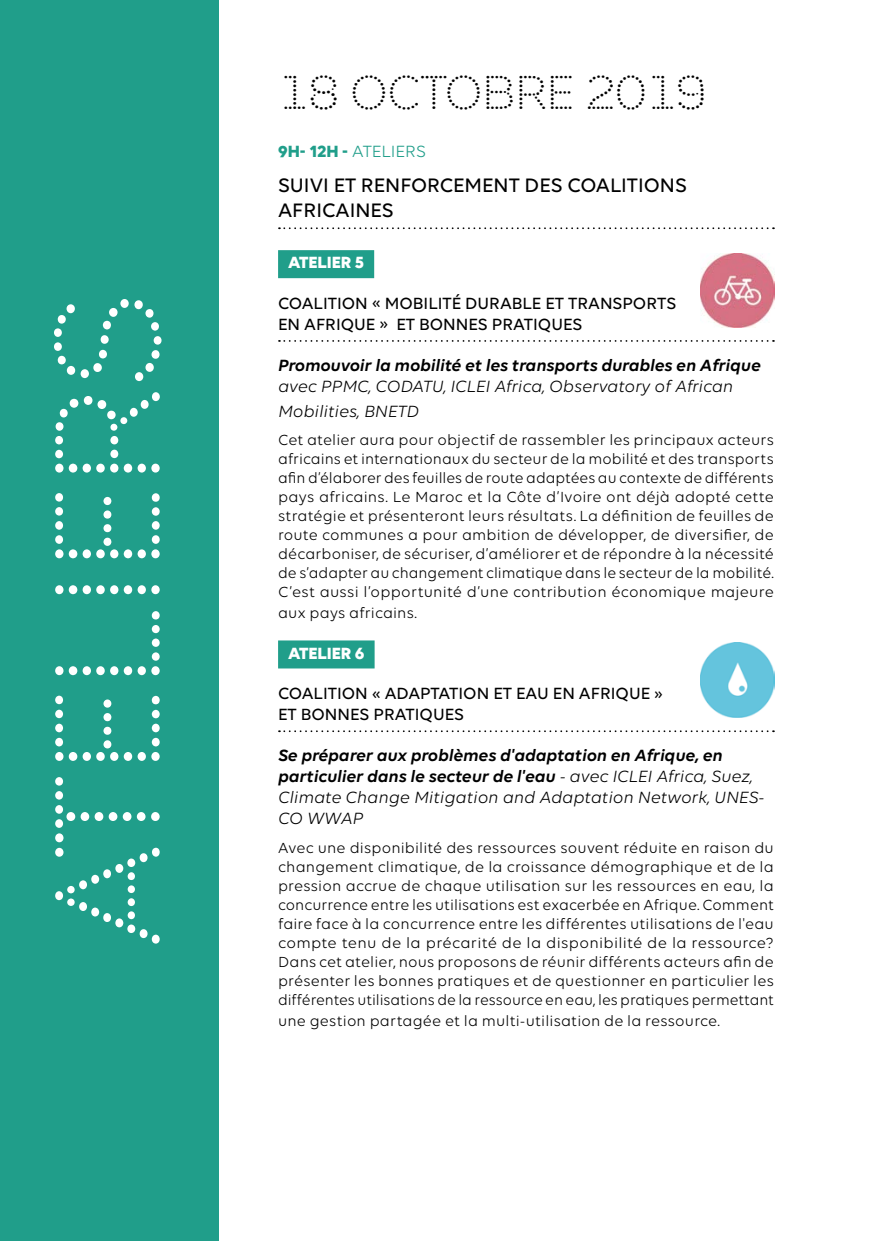
<style>
.page{position:relative;width:874px;height:1241px;background:#fff}
.page>*{position:absolute;margin:0;border:0;box-sizing:border-box;transform-origin:0 0}
.t1{font:148.75px "Punto";letter-spacing:.005em;color:#fff}
.t2{font:47.25px "Punto";color:#000}
.titre_plenière{font:500 21px/25.2px "Volte";color:#000}
.chapo_italique{font:italic 600 17.5px/21px "Volte";color:#000}
.intertitre{font:500 17.5px/21px "Volte";color:#000}
.incise_vert_petit{font:700 17.5px "Volte";color:#fff}
.chapo_italique-2{font:italic 17.5px "Volte";color:#000}
.date_lieu_rouge{font:17.5px "Volte";color:#209e8a}
.texte_courant_10{font:15.75px/18.9px "Volte";letter-spacing:.01em;color:#000;text-align:justify}
.s1{font-weight:700}
.s2{font-weight:400}
</style>
<div class="page">
<div style="left:0;top:0;width:218px;height:1240px;background:#209e8a"></div>
<svg style="left:279px;top:227px;width:494px;height:2px"></svg>
<div style="left:278px;top:250px;width:96px;height:28px;background:#209e8a"></div>
<svg style="left:279px;top:340px;width:494px;height:2px"></svg>
<div style="left:278px;top:640px;width:96px;height:28px;background:#209e8a"></div>
<svg style="left:279px;top:730px;width:494px;height:2px"></svg>
<img style="left:700px;top:253px;width:74px;height:75px">
<img style="left:700px;top:642px;width:74px;height:75px">
<p class="t1" style="left:23px;top:948px;width:657px;rotate:-90deg">ATELIERS</p>
<p class="t2" style="left:278px;top:65px;width:430px">18 OCTOBRE 2019</p>
<p class="date_lieu_rouge" style="left:278px;top:141px;width:149px"><span class="s1">9H- 12H -</span> ATELIERS</p>
<p class="titre_plenière" style="left:278px;top:172px;width:410px">SUIVI ET RENFORCEMENT DES COALITIONS<br>AFRICAINES</p>
<p class="incise_vert_petit" style="left:288px;top:252px;width:78px">ATELIER 5</p>
<p class="intertitre" style="left:278px;top:292px;width:399px">COALITION « MOBILITÉ DURABLE ET TRANSPORTS<br>EN AFRIQUE » ET BONNES PRATIQUES</p>
<p class="chapo_italique" style="left:278px;top:354px;width:484px">Promouvoir la mobilité et les transports durables en Afrique <span class="s2">avec PPMC, CODATU, ICLEI Africa, Observatory of African</span></p>
<p class="chapo_italique-2" style="left:278px;top:401px;width:142px">Mobilities, BNETD</p>
<p class="texte_courant_10" style="left:278px;top:430px;width:497px">Cet atelier aura pour objectif de rassembler les principaux acteurs africains et internationaux du secteur de la mobilité et des transports afin d’élaborer des feuilles de route adaptées au contexte de différents pays africains. Le Maroc et la Côte d’Ivoire ont déjà adopté cette stratégie et présenteront leurs résultats. La définition de feuilles de route communes a pour ambition de développer, de diversifier, de décarboniser, de sécuriser, d’améliorer et de répondre à la nécessité de s’adapter au changement climatique dans le secteur de la mobilité.<br>C’est aussi l’opportunité d’une contribution économique majeure</p>
<p class="texte_courant_10" style="left:278px;top:602px;width:140px">aux pays africains.</p>
<p class="incise_vert_petit" style="left:288px;top:642px;width:78px">ATELIER 6</p>
<p class="intertitre" style="left:278px;top:682px;width:386px">COALITION « ADAPTATION ET EAU EN AFRIQUE »<br>ET BONNES PRATIQUES</p>
<p class="chapo_italique" style="left:278px;top:744px;width:487px">Se préparer aux problèmes d'adaptation en Afrique, en particulier dans le secteur de l'eau <span class="s2">- avec ICLEI Africa, Suez, Climate Change Mitigation and Adaptation Network, UNES-CO WWAP</span></p>
<p class="texte_courant_10" style="left:278px;top:838px;width:497px">Avec une disponibilité des ressources souvent réduite en raison du changement climatique, de la croissance démographique et de la pression accrue de chaque utilisation sur les ressources en eau, la concurrence entre les utilisations est exacerbée en Afrique. Comment faire face à la concurrence entre les différentes utilisations de l'eau compte tenu de la précarité de la disponibilité de la ressource?<br>Dans cet atelier, nous proposons de réunir différents acteurs afin de présenter les bonnes pratiques et de questionner en particulier les différentes utilisations de la ressource en eau, les pratiques permettant</p>
<p class="texte_courant_10" style="left:278px;top:1010px;width:443px">une gestion partagée et la multi-utilisation de la ressource.</p>
</div>
